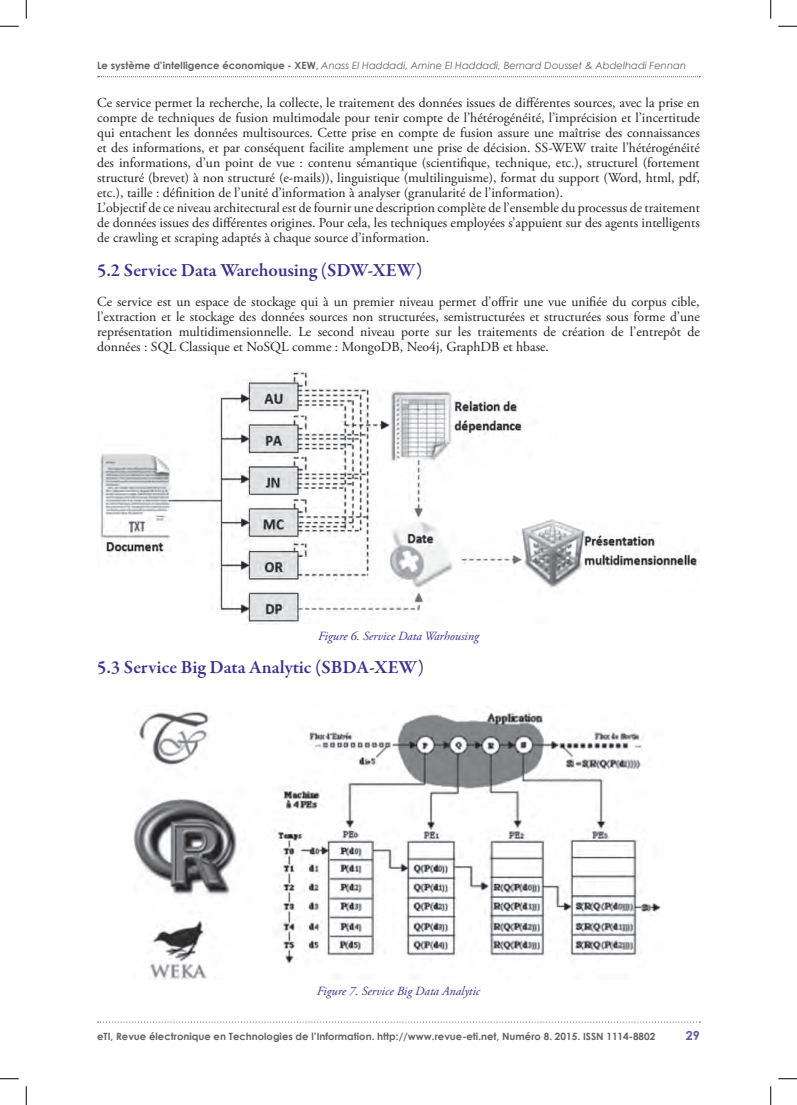
<style>
.page{position:relative;width:797px;height:1105px;background:#fff}
.page>*{position:absolute;margin:0;border:0;box-sizing:border-box;transform-origin:0 0}
.t1{font:600 18.75px "Garamond Premr Pro";color:#3d3092}
.t2{font:13.75px/15px "Adobe Garamond Pro";color:#231f20}
.t3{font:italic 12.5px "Adobe Garamond Pro";color:#3d3092}
.t4{font:700 12.5px "Century Gothic";color:#6558a5}
.t5{font:700 10px "Century Gothic";color:#636366}
.t6{font:italic 10px "Century Gothic";color:#636366}
.s1{font-weight:700;font-style:normal}
</style>
<div class="page">
<svg style="left:98px;top:1021px;width:602px;height:1px"></svg>
<img style="left:97px;top:370px;width:602px;height:254px">
<img style="left:134px;top:710px;width:527px;height:269px">
<svg style="left:98px;top:76px;width:602px;height:1px"></svg>
<svg style="left:0;top:25px;width:19px;height:2px"></svg>
<svg style="left:778px;top:25px;width:19px;height:2px"></svg>
<svg style="left:0;top:1078px;width:19px;height:1px"></svg>
<svg style="left:778px;top:1078px;width:19px;height:1px"></svg>
<svg style="left:25px;top:0;width:2px;height:19px"></svg>
<svg style="left:25px;top:1086px;width:2px;height:19px"></svg>
<svg style="left:770px;top:0;width:1px;height:19px"></svg>
<svg style="left:770px;top:1086px;width:1px;height:19px"></svg>
<p class="t6" style="left:97px;top:59px;width:590px"><span class="s1">Le système d’intelligence économique - XEW,</span> Anass El Haddadi, Amine El Haddadi, Bernard Dousset &amp; Abdelhadi Fennan</p>
<p class="t2" style="left:97px;top:96px;width:604px">Ce service permet la recherche, la collecte, le traitement des données issues de différentes sources, avec la prise en compte de techniques de fusion multimodale pour tenir compte de l’hétérogénéité, l’imprécision et l’incertitude qui entachent les données multisources. Cette prise en compte de fusion assure une maîtrise des connaissances et des informations, et par conséquent facilite amplement une prise de décision. SS-WEW traite l’hétérogénéité des informations, d’un point de vue : contenu sémantique (scientifique, technique, etc.), structurel (fortement structuré (brevet) à non structuré (e-mails)), linguistique (multilinguisme), format du support (Word, html, pdf, etc.), taille : définition de l’unité d’information à analyser (granularité de l’information).<br>L’objectif de ce niveau architectural est de fournir une description complète de l’ensemble du processus de traitement de données issues des différentes origines. Pour cela, les techniques employées s’appuient sur des agents intelligents de crawling et scraping adaptés à chaque source d’information.</p>
<h1 class="t1" style="left:97px;top:259px;width:326px">5.2 Service Data Warehousing (SDW-XEW)</h1>
<p class="t2" style="left:97px;top:294px;width:604px;text-align:justify">Ce service est un espace de stockage qui à un premier niveau permet d’offrir une vue unifiée du corpus cible, l’extraction et le stockage des données sources non structurées, semistructurées et structurées sous forme d’une représentation multidimensionnelle. Le second niveau porte sur les traitements de création de l’entrepôt de données : SQL Classique et NoSQL comme : MongoDB, Neo4j, GraphDB et hbase.</p>
<p class="t3" style="left:318px;top:628px;width:162px">Figure 6. Service Data Warhousing</p>
<h1 class="t1" style="left:97px;top:656px;width:328px">5.3 Service Big Data Analytic (SBDA-XEW)</h1>
<p class="t3" style="left:317px;top:983px;width:165px">Figure 7. Service Big Data Analytic</p>
<p class="t5" style="left:97px;top:1030px;width:559px">eTI, Revue électronique en Technologies de l’Information. http://www.revue-eti.net, Numéro 8. 2015. ISSN 1114-8802</p>
<p class="t4" style="left:685px;top:1028px;width:15px">29</p>
</div>
